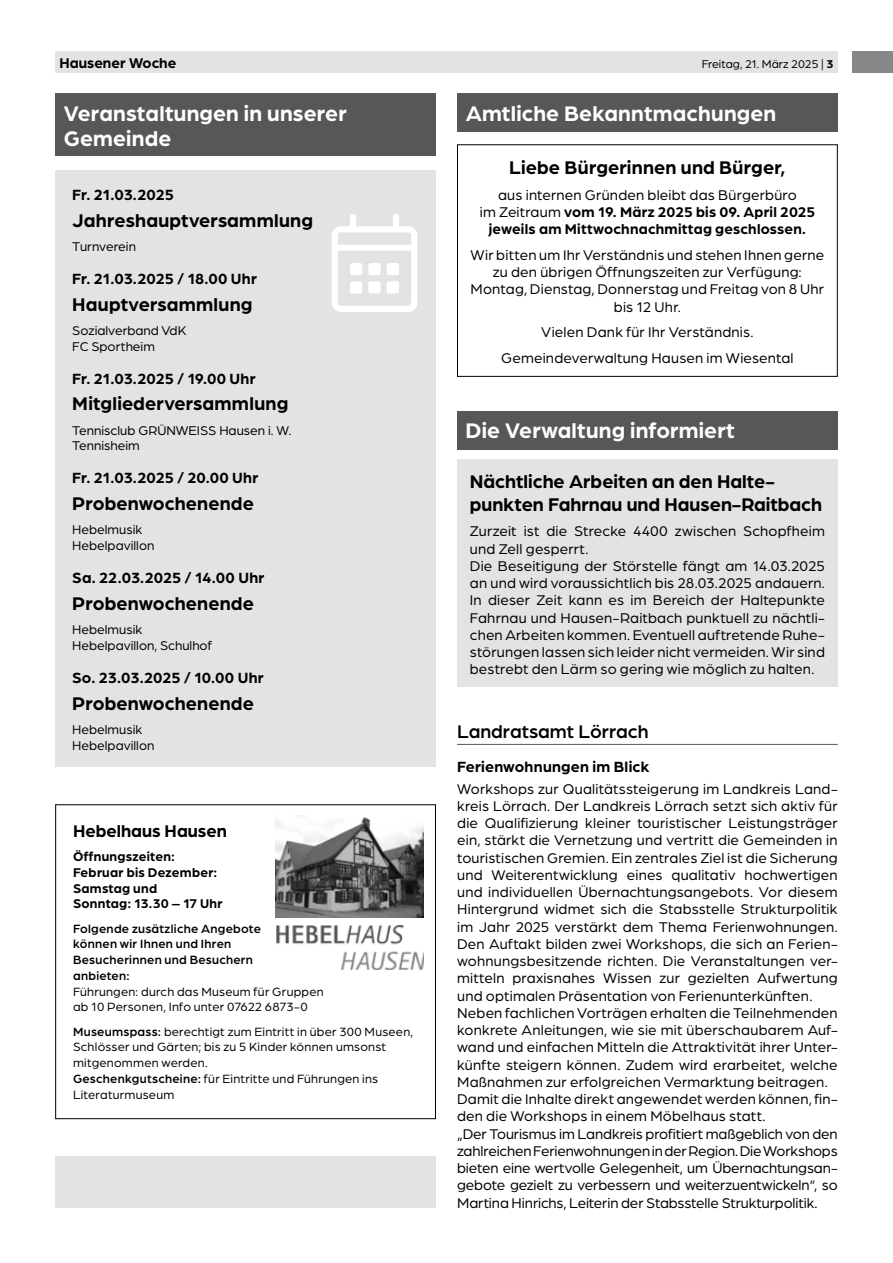
<style>
.page{position:relative;width:893px;height:1263px;background:#fff}
.page>*{position:absolute;margin:0;border:0;box-sizing:border-box;transform-origin:0 0}
.t1{font:700 22.5px/25.5px "Arboria";letter-spacing:.01em;color:#fff}
.t2{font:700 19.5px/22.5px "Arboria";letter-spacing:.005em;color:#000}
.t3{font:500 19.5px "Arboria";color:#000}
.t4{font:700 18px "Arboria";color:#000}
.t5{font:700 15.75px "Arboria";letter-spacing:.005em;color:#000}
.t6{font:15px/17.2px "Arboria";letter-spacing:.01em;color:#000}
.t7{font:700 15px/17.2px "Arboria";letter-spacing:.01em;color:#000;text-align:center}
.t8{font:13.5px/15.8px "Arboria";color:#000}
.t9{font:700 13.5px/15.8px "Arboria";letter-spacing:.02em;color:#000}
.t10{font:12.75px/15.8px "Arboria";letter-spacing:.015em;color:#000}
.t11{font:500 12.75px/15.8px "Arboria";letter-spacing:.02em;color:#000}
.t12{font:12px "Arboria";color:#000}
.s1{font-weight:700}
.s2{font-weight:500}
.s3{font-weight:400}
</style>
<div class="page">
<div style="left:853px;top:51px;width:40px;height:21px;background:#878787"></div>
<div style="left:55px;top:51px;width:783px;height:21px;background:#e3e3e3"></div>
<hr style="left:457px;top:744px;width:381px;height:1px;background:#575756">
<div style="left:55px;top:170px;width:381px;height:597px;background:#e3e3e3"></div>
<div style="left:55px;top:94px;width:381px;height:62px;background:#575756"></div>
<div style="left:55px;top:804px;width:381px;height:315px;border:1px solid #000"></div>
<img style="left:275px;top:816px;width:149px;height:101px">
<img style="left:276px;top:925px;width:148px;height:44px">
<div style="left:457px;top:144px;width:381px;height:233px;border:1px solid #000"></div>
<div style="left:457px;top:94px;width:381px;height:38px;background:#575756"></div>
<div style="left:457px;top:411px;width:381px;height:38px;background:#575756"></div>
<div style="left:457px;top:459px;width:381px;height:228px;background:#e3e3e3"></div>
<div style="left:55px;top:1157px;width:381px;height:51px;background:#e3e3e3"></div>
<p class="t7" style="left:60px;top:53px;width:118px">Hausener Woche</p>
<p class="t12" style="left:702px;top:56px;width:133px">Freitag, 21. März 2025 | <span class="s1">3</span></p>
<h1 class="t1" style="left:64px;top:99px;width:285px">Veranstaltungen in unserer<br>Gemeinde</h1>
<p class="t5" style="left:72px;top:184px;width:103px">Fr. 21.03.2025</p>
<h2 class="t2" style="left:72px;top:208px;width:242px">Jahreshauptversammlung</h2>
<p class="t8" style="left:72px;top:238px;width:65px">Turnverein</p>
<p class="t5" style="left:72px;top:268px;width:186px">Fr. 21.03.2025 / 18.00 Uhr</p>
<h2 class="t2" style="left:72px;top:292px;width:182px">Hauptversammlung</h2>
<p class="t8" style="left:72px;top:322px;width:116px">Sozialverband VdK<br>FC Sportheim</p>
<p class="t5" style="left:72px;top:368px;width:185px">Fr. 21.03.2025 / 19.00 Uhr</p>
<h2 class="t2" style="left:72px;top:391px;width:218px">Mitgliederversammlung</h2>
<p class="t8" style="left:72px;top:422px;width:221px">Tennisclub GRÜNWEISS Hausen i. W.<br>Tennisheim</p>
<p class="t5" style="left:72px;top:467px;width:188px">Fr. 21.03.2025 / 20.00 Uhr</p>
<h2 class="t2" style="left:72px;top:491px;width:183px">Probenwochenende</h2>
<p class="t8" style="left:72px;top:521px;width:84px">Hebelmusik<br>Hebelpavillon</p>
<p class="t5" style="left:72px;top:567px;width:194px">Sa. 22.03.2025 / 14.00 Uhr</p>
<h2 class="t2" style="left:72px;top:591px;width:183px">Probenwochenende</h2>
<p class="t8" style="left:72px;top:621px;width:141px">Hebelmusik<br>Hebelpavillon, Schulhof</p>
<p class="t5" style="left:72px;top:667px;width:193px">So. 23.03.2025 / 10.00 Uhr</p>
<h2 class="t2" style="left:72px;top:691px;width:183px">Probenwochenende</h2>
<p class="t8" style="left:72px;top:721px;width:84px">Hebelmusik<br>Hebelpavillon</p>
<p class="t4" style="left:73px;top:818px;width:155px">Hebelhaus Hausen</p>
<p class="t9" style="left:73px;top:848px;width:151px">Öffnungszeiten:<br>Februar bis Dezember:<br>Samstag und<br>Sonntag: 13.30 – 17 Uhr</p>
<p class="t11" style="left:73px;top:920px;width:189px">Folgende zusätzliche Angebote können wir Ihnen und Ihren<br>Besucherinnen und Besuchern anbieten:</p>
<p class="t10" style="left:73px;top:983px;width:252px">Führungen: durch das Museum für Gruppen ab 10 Personen, Info unter 07622 6873-0</p>
<p class="t10" style="left:73px;top:1023px;width:342px"><span class="s2">Museumspass:</span> berechtigt zum Eintritt in über 300 Museen, Schlösser und Gärten; bis zu 5 Kinder können umsonst mitgenommen werden.<br><span class="s2">Geschenkgutscheine:</span> für Eintritte und Führungen ins Literaturmuseum</p>
<h1 class="t1" style="left:466px;top:99px;width:312px">Amtliche Bekanntmachungen</h1>
<h2 class="t2" style="left:509px;top:155px;width:278px">Liebe Bürgerinnen und Bürger,</h2>
<p class="t7" style="left:480px;top:185px;width:337px"><span class="s3">aus internen Gründen bleibt das Bürgerbüro<br>im Zeitraum</span> vom 19. März 2025 bis 09. April 2025 jeweils am Mittwochnachmittag geschlossen.</p>
<p class="t6" style="left:471px;top:246px;width:355px;text-align:center">Wir bitten um Ihr Verständnis und stehen Ihnen gerne zu den übrigen Öffnungszeiten zur Verfügung:<br>Montag, Dienstag, Donnerstag und Freitag von 8 Uhr bis 12 Uhr.</p>
<p class="t6" style="left:501px;top:319px;width:294px;line-height:25.8px;text-align:center">Vielen Dank für Ihr Verständnis.<br>Gemeindeverwaltung Hausen im Wiesental</p>
<h1 class="t1" style="left:466px;top:416px;width:271px">Die Verwaltung informiert</h1>
<h2 class="t2" style="left:470px;top:469px;width:354px">Nächtliche Arbeiten an den Halte&shy;punkten Fahrnau und Hausen-Raitbach</h2>
<p class="t6" style="left:470px;top:522px;width:357px">Zurzeit ist die Strecke 4400 zwischen Schopfheim und Zell gesperrt.<br>Die Beseitigung der Störstelle fängt am 14.03.2025 an und wird voraussichtlich bis 28.03.2025 andauern.<br>In dieser Zeit kann es im Bereich der Haltepunkte Fahrnau und Hausen-Raitbach punktuell zu nächtli&shy;chen Arbeiten kommen. Eventuell auftretende Ruhe&shy;störungen lassen sich leider nicht vermeiden. Wir sind bestrebt den Lärm so gering wie möglich zu halten.</p>
<h2 class="t3" style="left:457px;top:718px;width:193px">Landratsamt Lörrach</h2>
<p class="t5" style="left:457px;top:756px;width:194px">Ferienwohnungen im Blick</p>
<p class="t6" style="left:457px;top:779px;width:382px">Workshops zur Qualitätssteigerung im Landkreis Land&shy;kreis Lörrach. Der Landkreis Lörrach setzt sich aktiv für die Qualifizierung kleiner touristischer Leistungsträger ein, stärkt die Vernetzung und vertritt die Gemeinden in touristischen Gremien. Ein zentrales Ziel ist die Sicherung und Weiterentwicklung eines qualitativ hochwertigen und individuellen Übernachtungsangebots. Vor diesem Hintergrund widmet sich die Stabsstelle Strukturpolitik im Jahr 2025 verstärkt dem Thema Ferienwohnungen.<br>Den Auftakt bilden zwei Workshops, die sich an Ferien&shy;wohnungsbesitzende richten. Die Veranstaltungen ver&shy;mitteln praxisnahes Wissen zur gezielten Aufwertung und optimalen Präsentation von Ferienunterkünften.<br>Neben fachlichen Vorträgen erhalten die Teilnehmenden konkrete Anleitungen, wie sie mit überschaubarem Auf&shy;wand und einfachen Mitteln die Attraktivität ihrer Unter&shy;künfte steigern können. Zudem wird erarbeitet, welche Maßnahmen zur erfolgreichen Vermarktung beitragen.<br>Damit die Inhalte direkt angewendet werden können, fin&shy;den die Workshops in einem Möbelhaus statt.<br>„Der Tourismus im Landkreis profitiert maßgeblich von den zahlreichen Ferienwohnungen in der Region. Die Workshops bieten eine wertvolle Gelegenheit, um Übernachtungsan&shy;gebote gezielt zu verbessern und weiterzuentwickeln“, so Martina Hinrichs, Leiterin der Stabsstelle Strukturpolitik.</p>
</div>
